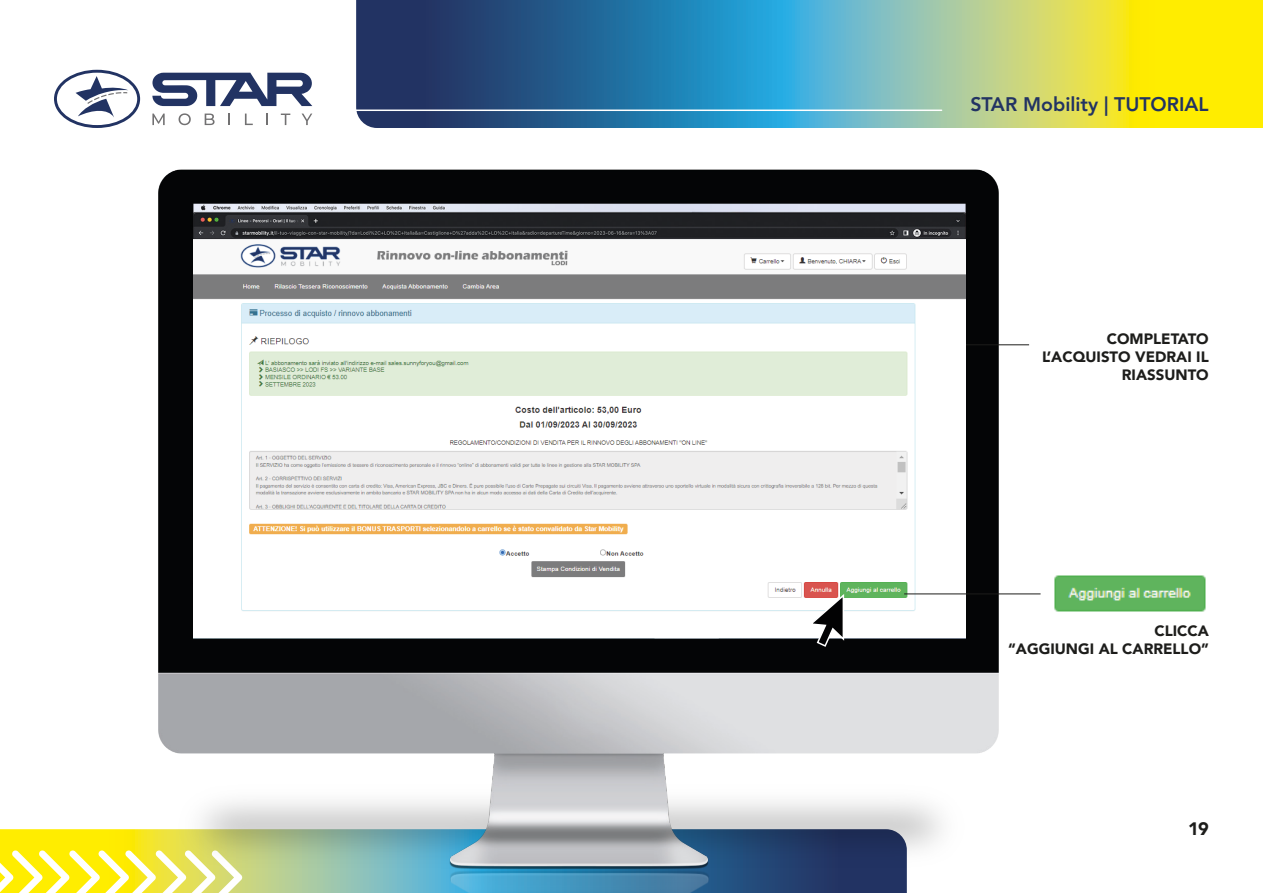
<style>
.page{position:relative;width:1263px;height:893px;background:#fff}
.page>*{position:absolute;margin:0;border:0;box-sizing:border-box;transform-origin:0 0}
.t1{font:800 19.5px "Avenir LT Std";color:#223363}
.t2{font:900 18px "Avenir";color:#1d1d1b}
.t3{font:900 15px/18px "Avenir";color:#1d1d1b;text-align:right}
</style>
<div class="page">
<svg style="left:0;top:829px;width:156px;height:21px;background:#fdeb07"></svg>
<svg style="left:0;top:850px;width:156px;height:43px"></svg>
<svg style="left:356px;top:0;width:907px;height:128px;background:#e3de33"></svg>
<svg style="left:152px;top:114px;width:4px;height:11px"></svg>
<svg style="left:152px;top:75px;width:4px;height:28px"></svg>
<svg style="left:54px;top:70px;width:86px;height:58px"></svg>
<img style="left:156px;top:4px;width:846px;height:889px">
<hr style="left:323px;top:344px;width:706px;height:1px;background:#1d1d1b">
<img style="left:193px;top:239px;width:773px;height:399px">
<img style="left:1054px;top:575px;width:152px;height:37px">
<svg style="left:809px;top:592px;width:36px;height:56px"></svg>
<hr style="left:904px;top:593px;width:136px;height:1px;background:#1d1d1b">
<h1 class="t1" style="left:970px;top:92px;width:240px">STAR Mobility | TUTORIAL</h1>
<p class="t3" style="left:1042px;top:329px;width:168px">COMPLETATO<br>L’ACQUISTO VEDRAI IL<br>RIASSUNTO</p>
<p class="t3" style="left:1154px;top:621px;width:56px">CLICCA</p>
<p class="t3" style="left:1008px;top:639px;width:202px">“AGGIUNGI AL CARRELLO”</p>
<p class="t2" style="left:1188px;top:814px;width:22px">19</p>
</div>
